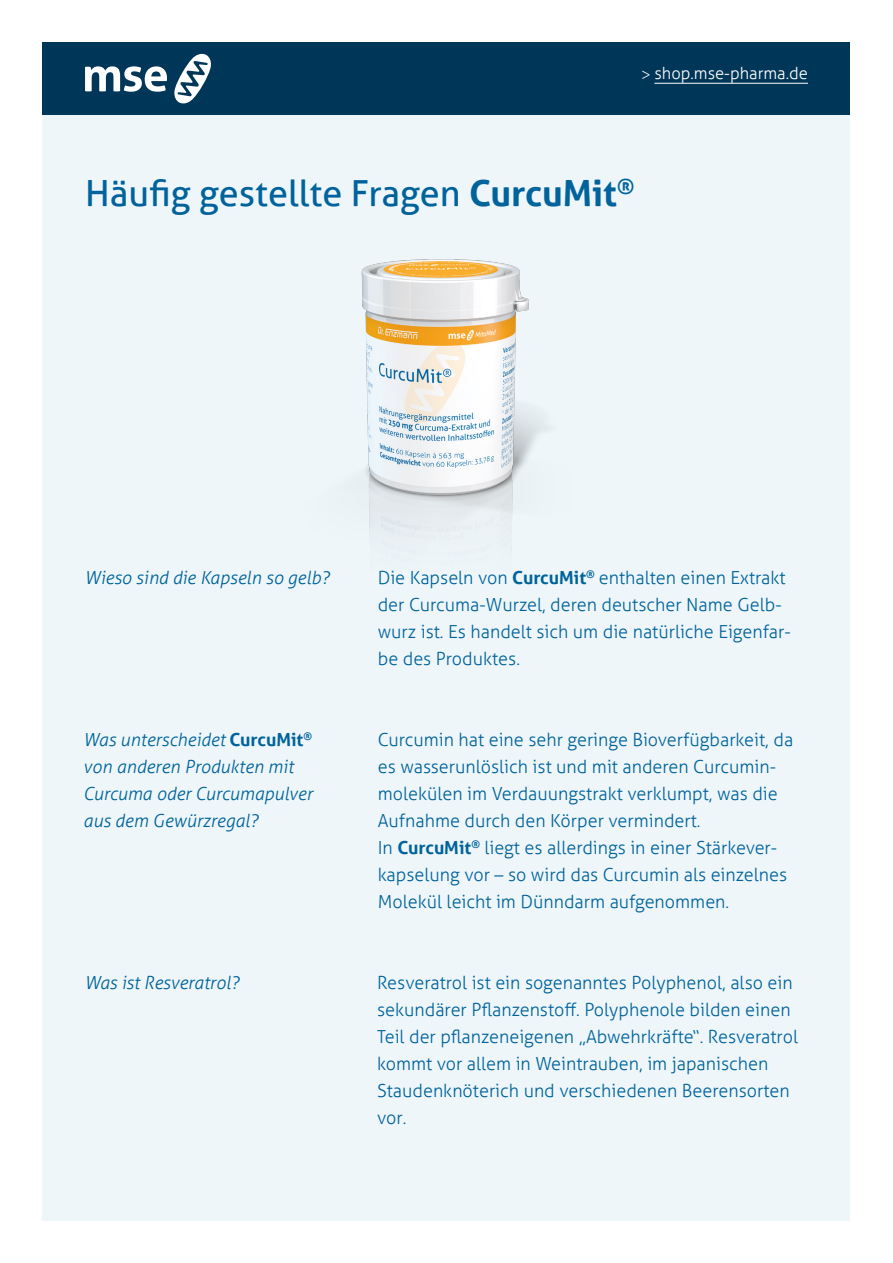
<style>
.page{position:relative;width:893px;height:1263px;background:#fff}
.page>*{position:absolute;margin:0;border:0;box-sizing:border-box;transform-origin:0 0}
.t1{font:36px "Aller";color:#00639c}
.t2{font:300 18px/27px "Aller";color:#00639c}
.P_Frage{font:italic 300 18px/27px "Aller";color:#00639c}
.t3{font:300 16.5px "Aller";color:#fff}
.s1{font-family:"Minion Pro";font-weight:400}
.s2{font-weight:700}
.s3{font-weight:700;font-style:normal}
</style>
<div class="page">
<div style="left:43px;top:43px;width:807px;height:1177px;background:#eef6f9"></div>
<div style="left:43px;top:43px;width:807px;height:72px;background:#003758"></div>
<svg style="left:85px;top:66px;width:82px;height:26px"></svg>
<svg style="left:174px;top:54px;width:37px;height:49px"></svg>
<hr style="left:654px;top:83px;width:154px;height:1px;background:#fff">
<img style="left:361px;top:260px;width:186px;height:289px">
<p class="t3" style="left:642px;top:63px;width:168px"><span class="s1">&gt;</span> shop.mse-pharma.de</p>
<h2 class="t1" style="left:85px;top:171px;width:551px">Häufig gestellte Fragen <span class="s2">CurcuMit</span><sup>®</sup></h2>
<p class="P_Frage" style="left:84px;top:564px;width:247px">Wieso sind die Kapseln so gelb?</p>
<p class="t2" style="left:378px;top:564px;width:414px">Die Kapseln von <span class="s2">CurcuMit</span><sup>®</sup> enthalten einen Extrakt der Curcuma-Wurzel, deren deutscher Name Gelb&shy;wurz ist. Es handelt sich um die natürliche Eigenfar&shy;be des Produktes.</p>
<p class="P_Frage" style="left:83px;top:726px;width:231px">Was unterscheidet <span class="s3">CurcuMit</span><sup>® </sup>von anderen Produkten mit<br>Curcuma oder Curcumapulver aus dem Gewürzregal?</p>
<p class="t2" style="left:378px;top:726px;width:417px">Curcumin hat eine sehr geringe Bioverfügbarkeit, da es wasserunlöslich ist und mit anderen Curcumin&shy;molekülen im Verdauungstrakt verklumpt, was die Aufnahme durch den Körper vermindert.</p>
<p class="t2" style="left:378px;top:834px;width:411px">In <span class="s2">CurcuMit</span><sup>®</sup> liegt es allerdings in einer Stärkever&shy;kapselung vor – so wird das Curcumin als einzelnes<br>Molekül leicht im Dünndarm aufgenommen.</p>
<p class="P_Frage" style="left:84px;top:969px;width:156px">Was ist Resveratrol?</p>
<p class="t2" style="left:377px;top:969px;width:422px">Resveratrol ist ein sogenanntes Polyphenol, also ein sekundärer Pflanzenstoff. Polyphenole bilden einen Teil der pflanzeneigenen „Abwehrkräfte“. Resveratrol kommt vor allem in Weintrauben, im japanischen Staudenknöterich und verschiedenen Beerensorten vor.</p>
</div>
